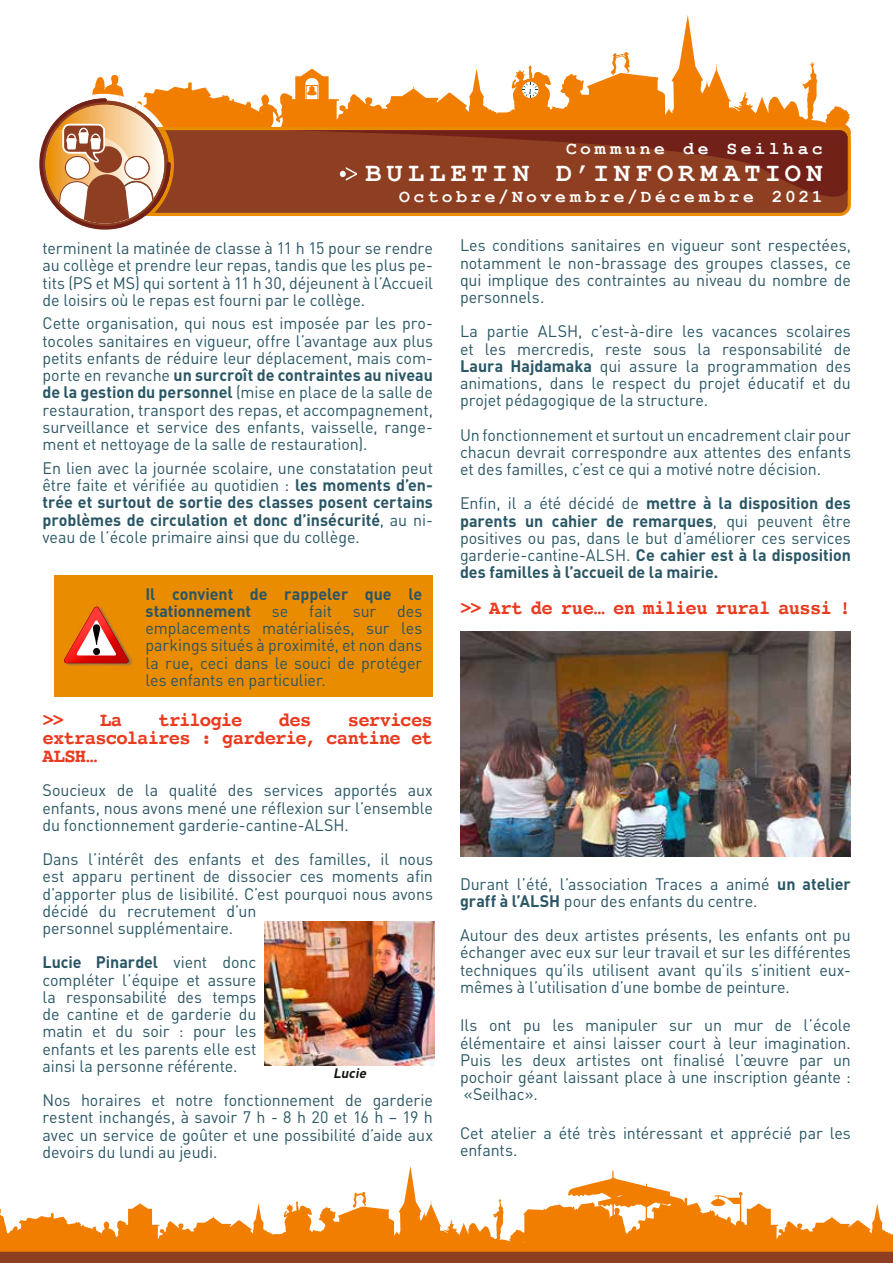
<style>
.page{position:relative;width:893px;height:1263px;background:#fff}
.page>*{position:absolute;margin:0;border:0;box-sizing:border-box;transform-origin:0 0}
.t1{font:700 27px "Courier New";letter-spacing:.185em;color:#fff}
.t2{font:700 19.5px/18px "Courier";letter-spacing:-.04em;color:#ea3b1f;text-align:justify}
.t3{font:700 19.5px "Courier";letter-spacing:-.06em;color:#ea3b1f}
.t4{font:700 18px "Courier New";letter-spacing:.195em;color:#fff}
.t5{font:16.5px/17.2px "DIN";letter-spacing:-.005em;color:#295665;text-align:justify}
.t6{font:700 16.5px/17.2px "DIN";color:#295665;text-align:justify}
.t7{font:italic 700 13.5px "DIN";color:#12120d}
.s1{font-weight:700}
.s2{font-weight:400}
</style>
<div class="page">
<div style="left:0;top:1248px;width:893px;height:15px;background:#8f3f21"></div>
<svg style="left:0;top:1166px;width:893px;height:86px"></svg>
<svg style="left:92px;top:15px;width:758px;height:112px"></svg>
<svg style="left:523px;top:82px;width:14px;height:15px"></svg>
<svg style="left:611px;top:52px;width:19px;height:23px"></svg>
<svg style="left:180px;top:127px;width:671px;height:89px;background:#a14f1a"></svg>
<svg style="left:39px;top:94px;width:141px;height:136px"></svg>
<svg style="left:275px;top:130px;width:574px;height:67px;background:#87371e"></svg>
<img style="left:265px;top:921px;width:169px;height:145px">
<img style="left:460px;top:631px;width:390px;height:226px">
<div style="left:54px;top:575px;width:379px;height:122px;background:#ea8c00"></div>
<svg style="left:64px;top:606px;width:66px;height:60px"></svg>
<p class="t4" style="left:566px;top:137px;width:258px">Commune de Seilhac</p>
<p class="t4" style="left:399px;top:185px;width:425px">Octobre/Novembre/Décembre 2021</p>
<p class="t5" style="left:43px;top:239px;width:392px">terminent la matinée de classe à 11 h 15 pour se rendre au collège et prendre leur repas, tandis que les plus pe&shy;tits (PS et MS) qui sortent à 11 h 30, déjeunent à l’Accueil de loisirs où le repas est fourni par le collège.</p>
<p class="t5" style="left:43px;top:314px;width:392px">Cette organisation, qui nous est imposée par les pro&shy;tocoles sanitaires en vigueur, offre l’avantage aux plus petits enfants de réduire leur déplacement, mais com&shy;porte en revanche <span class="s1">un surcroît de contraintes au niveau de la gestion du personnel</span> (mise en place de la salle de restauration, transport des repas, et accompagnement, surveillance et service des enfants, vaisselle, range&shy;ment et nettoyage de la salle de restauration).</p>
<p class="t5" style="left:43px;top:459px;width:392px">En lien avec la journée scolaire, une constatation peut être faite et vérifiée au quotidien : <span class="s1">les moments d’en&shy;trée et surtout de sortie des classes posent certains problèmes de circulation et donc d’insécurité</span>, au ni&shy;veau de l’école primaire ainsi que du collège.</p>
<h1 class="t1" style="left:365px;top:156px;width:459px">BULLETIN D’INFORMATION</h1>
<p class="t5" style="left:460px;top:237px;width:392px">Les conditions sanitaires en vigueur sont respectées, notamment le non-brassage des groupes classes, ce qui implique des contraintes au niveau du nombre de personnels.</p>
<p class="t5" style="left:460px;top:323px;width:392px">La partie ALSH, c’est-à-dire les vacances scolaires et les mercredis, reste sous la responsabilité de <span class="s1">Laura Hajdamaka</span> qui assure la programmation des animations, dans le respect du projet éducatif et du projet pédagogique de la structure.</p>
<p class="t5" style="left:460px;top:426px;width:392px">Un fonctionnement et surtout un encadrement clair pour chacun devrait correspondre aux attentes des enfants et des familles, c’est ce qui a motivé notre décision.</p>
<p class="t6" style="left:460px;top:494px;width:392px"><span class="s2">Enfin, il a été décidé de</span> mettre à la disposition des parents un cahier de remarques<span class="s2">, qui peuvent être positives ou pas, dans le but d’améliorer ces services garderie-cantine-ALSH.</span> Ce cahier est à la disposition des familles à l’accueil de la mairie.</p>
<p class="t2" style="left:460px;top:598px;width:392px">&gt;&gt; Art de rue… en milieu rural aussi !</p>
<p class="t6" style="left:145px;top:584px;width:278px">Il convient de rappeler que le stationnement</p>
<p class="t5" style="left:272px;top:602px;width:18px">se</p>
<p class="t5" style="left:309px;top:602px;width:24px">fait</p>
<p class="t5" style="left:353px;top:602px;width:25px">sur</p>
<p class="t5" style="left:145px;top:602px;width:278px;text-indent:252px">des emplacements matérialisés, sur les parkings situés à proximité, et non dans la rue, ceci dans le souci de protéger les enfants en particulier.</p>
<p class="t2" style="left:43px;top:710px;width:392px;text-indent:305px">services extrascolaires : garderie, cantine et ALSH…</p>
<p class="t5" style="left:43px;top:781px;width:392px">Soucieux de la qualité des services apportés aux enfants, nous avons mené une réflexion sur l’ensemble du fonctionnement garderie-cantine-ALSH.</p>
<p class="t5" style="left:43px;top:850px;width:392px;text-align:left">Dans l’intérêt des enfants et des familles, il nous est apparu pertinent de dissocier ces moments afin d’apporter plus de lisibilité. C’est pourquoi nous avons décidé du recrutement d’un<br>personnel supplémentaire.</p>
<p class="t5" style="left:43px;top:953px;width:215px"><span class="s1">Lucie Pinardel</span> vient donc compléter l’équipe et assure la responsabilité des temps de cantine et de garderie du matin et du soir : pour les enfants et les parents elle est ainsi la personne référente.</p>
<p class="t5" style="left:43px;top:1091px;width:392px">Nos horaires et notre fonctionnement de garderie restent inchangés, à savoir 7 h - 8 h 20 et 16 h – 19 h avec un service de goûter et une possibilité d’aide aux devoirs du lundi au jeudi.</p>
<p class="t2" style="left:43px;top:710px;width:23px">&gt;&gt;</p>
<p class="t2" style="left:100px;top:710px;width:24px">La</p>
<p class="t3" style="left:159px;top:704px;width:85px">trilogie</p>
<p class="t2" style="left:279px;top:710px;width:34px">des</p>
<p class="t7" style="left:333px;top:1064px;width:37px">Lucie</p>
<p class="t5" style="left:460px;top:875px;width:392px">Durant l’été, l’association Traces a animé <span class="s1">un atelier graff à l’ALSH</span> pour des enfants du centre.</p>
<p class="t5" style="left:460px;top:926px;width:392px">Autour des deux artistes présents, les enfants ont pu échanger avec eux sur leur travail et sur les différentes techniques qu’ils utilisent avant qu’ils s’initient eux&shy;mêmes à l’utilisation d’une bombe de peinture.</p>
<p class="t5" style="left:460px;top:1016px;width:392px">Ils ont pu les manipuler sur un mur de l’école élémentaire et ainsi laisser court à leur imagination.<br>Puis les deux artistes ont finalisé l’œuvre par un pochoir géant laissant place à une inscription géante : «Seilhac».</p>
<p class="t5" style="left:460px;top:1124px;width:392px">Cet atelier a été très intéressant et apprécié par les enfants.</p>
</div>
